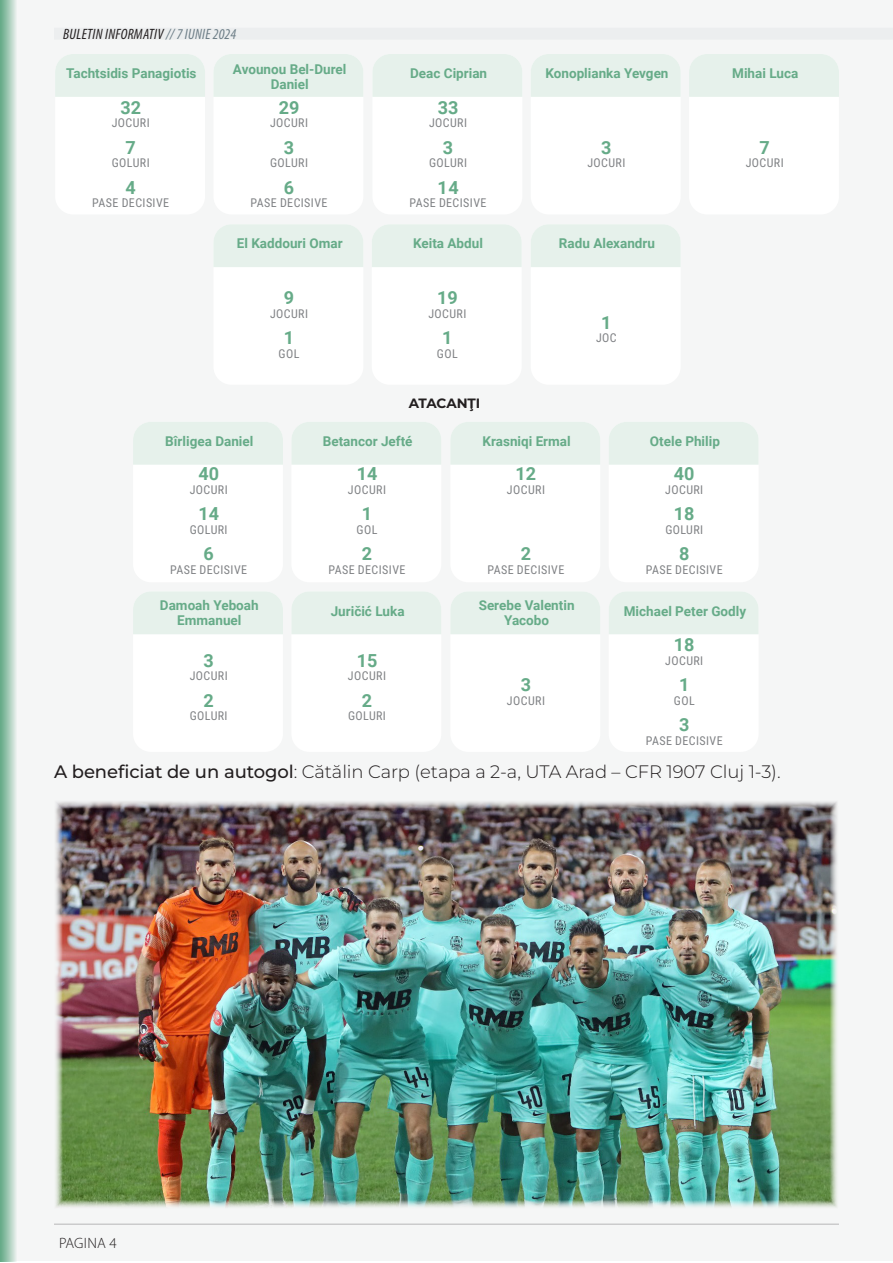
<style>
.page{position:relative;width:893px;height:1263px;background:#fff}
.page>*{position:absolute;margin:0;border:0;box-sizing:border-box;transform-origin:0 0}
.t1{font:300 18px "Montserrat";letter-spacing:-.005em;color:#231f20}
.t2{font:700 18px "Roboto";color:#66ab88}
.t3{font:italic condensed 15px "Myriad Pro";letter-spacing:.02em;color:#231f20}
.t4{font:300 15px "Myriad Pro";letter-spacing:.02em;color:#231f20}
.t5{font:700 13.5px/15px "Roboto";color:#66ab88;text-align:center}
.t6{font:700 13.5px "Montserrat";letter-spacing:-.01em;color:#231f20}
.t7{font:12px "Roboto Condensed";letter-spacing:.035em;color:#808285}
.s1{color:#6c7d86}
.s2{font-weight:500}
</style>
<div class="page">
<div style="left:0;top:0;width:893px;height:1261px;background:#f5f6f6"></div>
<div style="left:54px;top:28px;width:839px;height:12px;background:#eceeef"></div>
<hr style="left:54px;top:1224px;width:785px;height:1px;background:#231f20">
<svg style="left:0;top:0;width:16px;height:1262px;background:#a0c9b4"></svg>
<div style="left:213px;top:54px;width:150px;height:160px;background:#fff;border-radius:18px"></div>
<div style="left:372px;top:224px;width:150px;height:161px;background:#fff;border-radius:18px"></div>
<div style="left:291px;top:422px;width:150px;height:160px;background:#fff;border-radius:18px"></div>
<div style="left:291px;top:591px;width:150px;height:161px;background:#fff;border-radius:18px"></div>
<div style="left:531px;top:54px;width:150px;height:160px;background:#fff;border-radius:18px"></div>
<div style="left:609px;top:422px;width:150px;height:160px;background:#fff;border-radius:18px"></div>
<div style="left:609px;top:591px;width:150px;height:161px;background:#fff;border-radius:18px"></div>
<div style="left:689px;top:54px;width:150px;height:160px;background:#fff;border-radius:18px"></div>
<div style="left:55px;top:54px;width:150px;height:160px;background:#fff;border-radius:18px"></div>
<div style="left:213px;top:224px;width:150px;height:161px;background:#fff;border-radius:18px"></div>
<div style="left:133px;top:422px;width:150px;height:160px;background:#fff;border-radius:18px"></div>
<div style="left:133px;top:591px;width:150px;height:161px;background:#fff;border-radius:18px"></div>
<div style="left:372px;top:54px;width:150px;height:160px;background:#fff;border-radius:18px"></div>
<div style="left:531px;top:224px;width:150px;height:161px;background:#fff;border-radius:18px"></div>
<div style="left:450px;top:422px;width:150px;height:160px;background:#fff;border-radius:18px"></div>
<div style="left:450px;top:591px;width:150px;height:161px;background:#fff;border-radius:18px"></div>
<div style="left:55px;top:54px;width:150px;height:43px;background:#e6f1eb"></div>
<div style="left:213px;top:224px;width:150px;height:43px;background:#e6f1eb"></div>
<div style="left:133px;top:422px;width:150px;height:43px;background:#e6f1eb"></div>
<div style="left:133px;top:591px;width:150px;height:43px;background:#e6f1eb"></div>
<div style="left:213px;top:54px;width:150px;height:43px;background:#e6f1eb"></div>
<div style="left:372px;top:224px;width:150px;height:43px;background:#e6f1eb"></div>
<div style="left:291px;top:422px;width:150px;height:43px;background:#e6f1eb"></div>
<div style="left:291px;top:591px;width:150px;height:43px;background:#e6f1eb"></div>
<div style="left:372px;top:54px;width:150px;height:43px;background:#e6f1eb"></div>
<div style="left:531px;top:224px;width:150px;height:43px;background:#e6f1eb"></div>
<div style="left:450px;top:422px;width:150px;height:43px;background:#e6f1eb"></div>
<div style="left:450px;top:591px;width:150px;height:43px;background:#e6f1eb"></div>
<div style="left:531px;top:54px;width:150px;height:43px;background:#e6f1eb"></div>
<div style="left:609px;top:422px;width:150px;height:43px;background:#e6f1eb"></div>
<div style="left:609px;top:591px;width:150px;height:43px;background:#e6f1eb"></div>
<div style="left:689px;top:54px;width:150px;height:43px;background:#e6f1eb"></div>
<img style="left:55px;top:801px;width:782px;height:407px">
<p class="t3" style="left:63px;top:25px;width:174px">BULETIN INFORMATIV <span class="s1">// 7 IUNIE 2024</span></p>
<p class="t5" style="left:66px;top:65px;width:132px">Tachtsidis Panagiotis</p>
<p class="t5" style="left:233px;top:61px;width:115px">Avounou Bel-Durel<br>Daniel</p>
<p class="t5" style="left:410px;top:65px;width:79px">Deac Ciprian</p>
<p class="t5" style="left:545px;top:65px;width:125px">Konoplianka Yevgen</p>
<p class="t5" style="left:732px;top:65px;width:68px">Mihai Luca</p>
<p class="t2" style="left:120px;top:95px;width:22px">32</p>
<p class="t7" style="left:112px;top:114px;width:40px">JOCURI</p>
<p class="t2" style="left:279px;top:95px;width:22px">29</p>
<p class="t7" style="left:270px;top:114px;width:40px">JOCURI</p>
<p class="t2" style="left:438px;top:95px;width:22px">33</p>
<p class="t7" style="left:429px;top:114px;width:40px">JOCURI</p>
<p class="t2" style="left:126px;top:135px;width:12px">7</p>
<p class="t7" style="left:112px;top:154px;width:39px">GOLURI</p>
<p class="t2" style="left:284px;top:135px;width:12px">3</p>
<p class="t7" style="left:270px;top:154px;width:39px">GOLURI</p>
<p class="t2" style="left:443px;top:135px;width:12px">3</p>
<p class="t7" style="left:429px;top:154px;width:39px">GOLURI</p>
<p class="t2" style="left:601px;top:135px;width:12px">3</p>
<p class="t7" style="left:587px;top:154px;width:40px">JOCURI</p>
<p class="t2" style="left:759px;top:135px;width:12px">7</p>
<p class="t7" style="left:746px;top:154px;width:40px">JOCURI</p>
<p class="t2" style="left:126px;top:175px;width:12px">4</p>
<p class="t7" style="left:92px;top:194px;width:78px">PASE DECISIVE</p>
<p class="t2" style="left:284px;top:175px;width:12px">6</p>
<p class="t7" style="left:251px;top:194px;width:78px">PASE DECISIVE</p>
<p class="t2" style="left:437px;top:175px;width:23px">14</p>
<p class="t7" style="left:410px;top:194px;width:78px">PASE DECISIVE</p>
<p class="t5" style="left:237px;top:236px;width:107px">El Kaddouri Omar</p>
<p class="t5" style="left:413px;top:236px;width:71px">Keita Abdul</p>
<p class="t5" style="left:559px;top:236px;width:98px">Radu Alexandru</p>
<p class="t2" style="left:284px;top:285px;width:12px">9</p>
<p class="t7" style="left:270px;top:305px;width:40px">JOCURI</p>
<p class="t2" style="left:284px;top:325px;width:12px">1</p>
<p class="t7" style="left:279px;top:345px;width:22px">GOL</p>
<p class="t2" style="left:437px;top:285px;width:22px">19</p>
<p class="t7" style="left:428px;top:305px;width:40px">JOCURI</p>
<p class="t2" style="left:442px;top:325px;width:12px">1</p>
<p class="t7" style="left:437px;top:345px;width:22px">GOL</p>
<p class="t2" style="left:601px;top:310px;width:12px">1</p>
<p class="t7" style="left:596px;top:330px;width:22px">JOC</p>
<p class="t6" style="left:409px;top:393px;width:73px">ATACANŢI</p>
<p class="t5" style="left:165px;top:433px;width:90px">Bîrligea Daniel</p>
<p class="t5" style="left:323px;top:433px;width:91px">Betancor Jefté</p>
<p class="t5" style="left:482px;top:433px;width:90px">Krasniqi Ermal</p>
<p class="t5" style="left:650px;top:433px;width:72px">Otele Philip</p>
<p class="t2" style="left:198px;top:461px;width:22px">40</p>
<p class="t7" style="left:190px;top:481px;width:40px">JOCURI</p>
<p class="t2" style="left:357px;top:461px;width:22px">14</p>
<p class="t7" style="left:348px;top:481px;width:40px">JOCURI</p>
<p class="t2" style="left:516px;top:461px;width:22px">12</p>
<p class="t7" style="left:507px;top:481px;width:40px">JOCURI</p>
<p class="t2" style="left:674px;top:461px;width:22px">40</p>
<p class="t7" style="left:665px;top:481px;width:40px">JOCURI</p>
<p class="t2" style="left:198px;top:501px;width:22px">14</p>
<p class="t7" style="left:190px;top:521px;width:39px">GOLURI</p>
<p class="t2" style="left:362px;top:501px;width:12px">1</p>
<p class="t7" style="left:357px;top:521px;width:22px">GOL</p>
<p class="t2" style="left:674px;top:501px;width:22px">18</p>
<p class="t7" style="left:665px;top:521px;width:39px">GOLURI</p>
<p class="t2" style="left:204px;top:541px;width:12px">6</p>
<p class="t7" style="left:170px;top:561px;width:78px">PASE DECISIVE</p>
<p class="t2" style="left:362px;top:541px;width:12px">2</p>
<p class="t7" style="left:329px;top:561px;width:78px">PASE DECISIVE</p>
<p class="t2" style="left:521px;top:541px;width:12px">2</p>
<p class="t7" style="left:488px;top:561px;width:78px">PASE DECISIVE</p>
<p class="t2" style="left:679px;top:541px;width:12px">8</p>
<p class="t7" style="left:646px;top:561px;width:78px">PASE DECISIVE</p>
<p class="t5" style="left:160px;top:597px;width:100px">Damoah Yeboah<br>Emmanuel</p>
<p class="t5" style="left:331px;top:603px;width:75px">Juričić Luka</p>
<p class="t5" style="left:479px;top:597px;width:97px">Serebe Valentin</p>
<p class="t5" style="left:504px;top:612px;width:47px">Yacobo</p>
<p class="t5" style="left:624px;top:603px;width:124px">Michael Peter Godly</p>
<p class="t2" style="left:204px;top:648px;width:12px">3</p>
<p class="t7" style="left:190px;top:668px;width:40px">JOCURI</p>
<p class="t2" style="left:204px;top:688px;width:12px">2</p>
<p class="t7" style="left:190px;top:708px;width:39px">GOLURI</p>
<p class="t2" style="left:357px;top:648px;width:22px">15</p>
<p class="t7" style="left:348px;top:668px;width:40px">JOCURI</p>
<p class="t2" style="left:362px;top:688px;width:12px">2</p>
<p class="t7" style="left:348px;top:708px;width:39px">GOLURI</p>
<p class="t2" style="left:521px;top:672px;width:12px">3</p>
<p class="t7" style="left:507px;top:692px;width:40px">JOCURI</p>
<p class="t2" style="left:674px;top:632px;width:22px">18</p>
<p class="t7" style="left:665px;top:652px;width:40px">JOCURI</p>
<p class="t2" style="left:679px;top:672px;width:12px">1</p>
<p class="t7" style="left:674px;top:692px;width:22px">GOL</p>
<p class="t2" style="left:679px;top:712px;width:12px">3</p>
<p class="t7" style="left:646px;top:732px;width:78px">PASE DECISIVE</p>
<p class="t1" style="left:54px;top:760px;width:728px"><span class="s2">A beneficiat de un autogol</span>: Cătălin Carp (etapa a 2-a, UTA Arad – CFR 1907 Cluj 1-3).</p>
<p class="t4" style="left:59px;top:1234px;width:59px">PAGINA 4</p>
</div>
